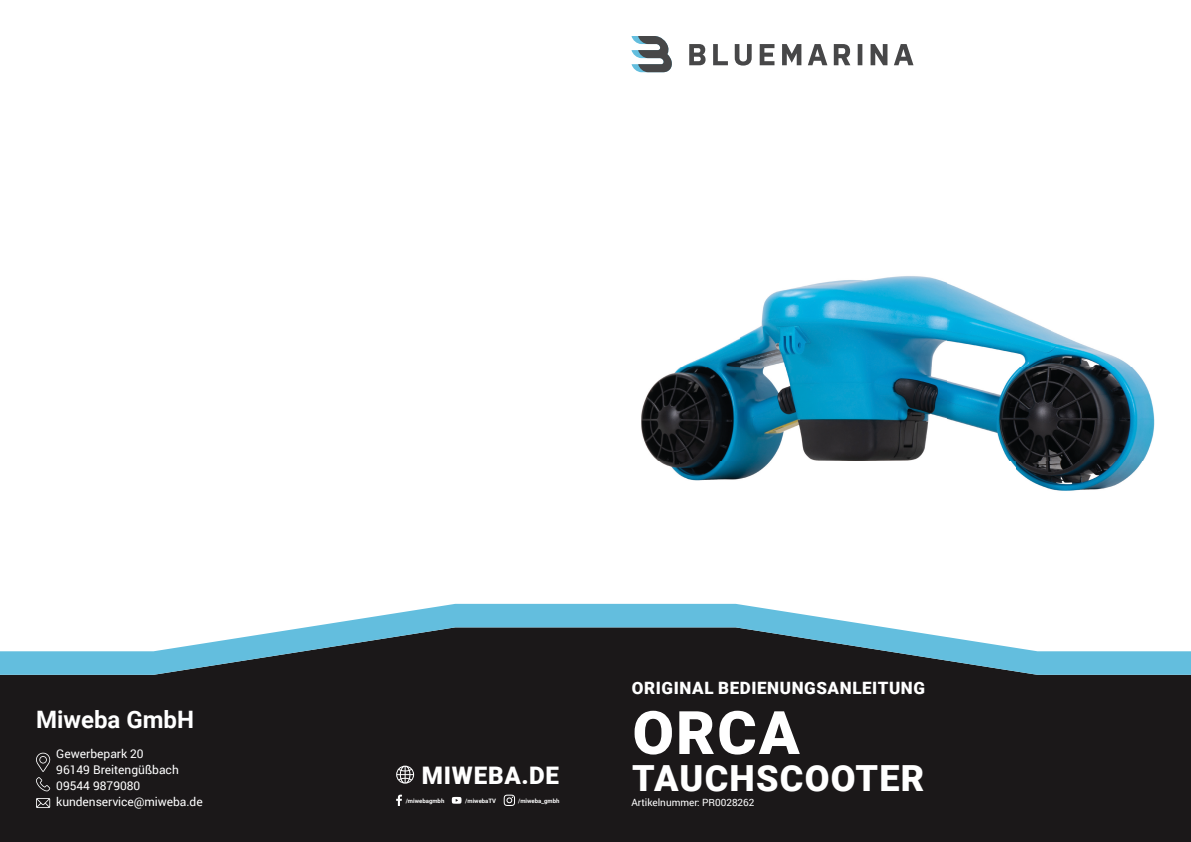
<style>
.page{position:relative;width:1191px;height:842px;background:#fff}
.page>*{position:absolute;margin:0;border:0;box-sizing:border-box;transform-origin:0 0}
.t1{font:900 60px "Roboto";color:#fff}
.t2{font:900 36px "Roboto";letter-spacing:.035em;color:#fff}
.t3{font:900 24.2px "Roboto";letter-spacing:.035em;color:#fff}
.t4{font:700 24px "Roboto";color:#fff}
.t5{font:900 17px "Roboto";letter-spacing:.035em;color:#fff}
.t6{font:12px/16px "Roboto";color:#fff}
.t7{font:10px "Roboto";color:#fff}
.t8{font:700 6px "Roboto";color:#fff}
</style>
<div class="page">
<div style="left:0;top:675px;width:1191px;height:167px;background:#1b1819"></div>
<svg style="left:0;top:604px;width:1191px;height:71px"></svg>
<svg style="left:631px;top:36px;width:41px;height:36px"></svg>
<svg style="left:689px;top:44px;width:224px;height:22px"></svg>
<svg style="left:36px;top:798px;width:14px;height:10px"></svg>
<svg style="left:36px;top:752px;width:14px;height:39px"></svg>
<svg style="left:396px;top:766px;width:18px;height:18px"></svg>
<svg style="left:452px;top:797px;width:9px;height:7px"></svg>
<svg style="left:396px;top:795px;width:6px;height:11px"></svg>
<svg style="left:504px;top:795px;width:11px;height:11px"></svg>
<img style="left:641px;top:276px;width:514px;height:215px">
<h3 class="t4" style="left:36px;top:703px;width:159px">Miweba GmbH</h3>
<p class="t6" style="left:56px;top:745px;width:148px">Gewerbepark 20<br>96149 Breitengüßbach<br>09544 9879080 kundenservice@miweba.de</p>
<h3 class="t3" style="left:422px;top:758px;width:139px">MIWEBA.DE</h3>
<p class="t8" style="left:406px;top:796px;width:40px">/miwebagmbh</p>
<p class="t8" style="left:465px;top:796px;width:32px">/miwebaTV</p>
<p class="t8" style="left:518px;top:796px;width:43px">/miweba_gmbh</p>
<h3 class="t5" style="left:632px;top:676px;width:295px">ORIGINAL BEDIENUNGSANLEITUNG</h3>
<h1 class="t1" style="left:632px;top:691px;width:169px">ORCA</h1>
<h2 class="t2" style="left:632px;top:753px;width:294px">TAUCHSCOOTER</h2>
<p class="t7" style="left:631px;top:795px;width:124px">Artikelnummer: PR0028262</p>
</div>
